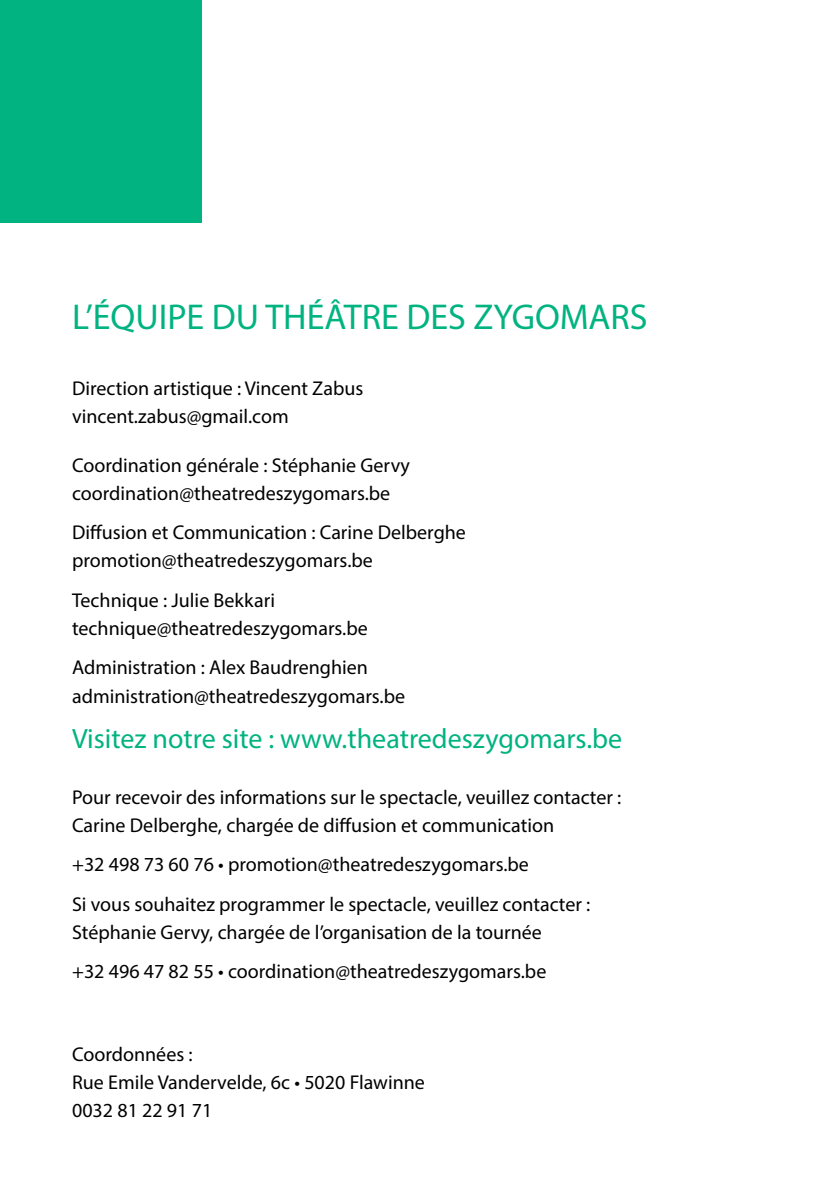
<style>
.page{position:relative;width:840px;height:1191px;background:#fff}
.page>*{position:absolute;margin:0;border:0;box-sizing:border-box;transform-origin:0 0}
.t1{font:36px "Myriad Pro";color:#01b380}
.t2{font:28px "Myriad Pro";color:#01b380}
.t3{font:20px/28px "Myriad Pro";color:#000}
</style>
<div class="page">
<div style="left:0;top:0;width:201px;height:223px;background:#01b380"></div>
<h1 class="t1" style="left:72px;top:294px;width:576px">L’ÉQUIPE DU THÉÂTRE DES ZYGOMARS</h1>
<p class="t3" style="left:72px;top:374px;width:292px">Direction artistique : Vincent Zabus vincent.zabus@gmail.com</p>
<p class="t3" style="left:72px;top:451px;width:339px">Coordination générale : Stéphanie Gervy coordination@theatredeszygomars.be</p>
<p class="t3" style="left:72px;top:518px;width:395px">Diffusion et Communication : Carine Delberghe promotion@theatredeszygomars.be</p>
<p class="t3" style="left:72px;top:586px;width:297px">Technique : Julie Bekkari technique@theatredeszygomars.be</p>
<p class="t3" style="left:72px;top:652px;width:334px;line-height:28.8px">Administration : Alex Baudrenghien administration@theatredeszygomars.be</p>
<h2 class="t2" style="left:72px;top:721px;width:551px">Visitez notre site : www.theatredeszygomars.be</h2>
<p class="t3" style="left:72px;top:783px;width:550px">Pour recevoir des informations sur le spectacle, veuillez contacter :<br>Carine Delberghe, chargée de diffusion et communication</p>
<p class="t3" style="left:72px;top:844px;width:519px;line-height:39.4px">+32 498 73 60 76 • promotion@theatredeszygomars.be<br>Si vous souhaitez programmer le spectacle, veuillez contacter :</p>
<p class="t3" style="left:72px;top:912px;width:475px;line-height:39.4px">Stéphanie Gervy, chargée de l’organisation de la tournée +32 496 47 82 55 • coordination@theatredeszygomars.be</p>
<p class="t3" style="left:72px;top:1040px;width:354px">Coordonnées :<br>Rue Emile Vandervelde, 6c • 5020 Flawinne<br>0032 81 22 91 71</p>
</div>
